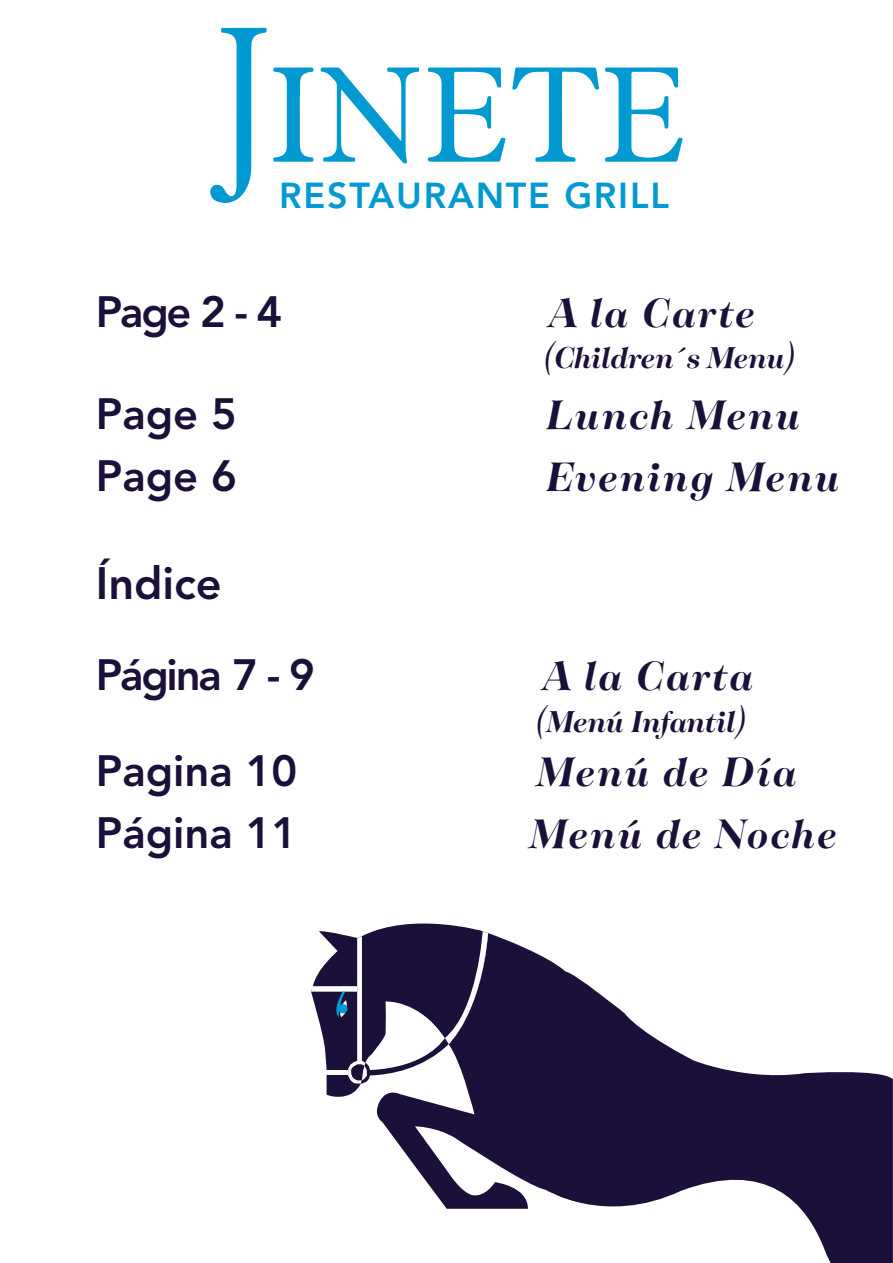
<style>
.page{position:relative;width:893px;height:1263px;background:#fff}
.page>*{position:absolute;margin:0;border:0;box-sizing:border-box;transform-origin:0 0}
.t1{font:italic 700 45px "Tenez";letter-spacing:.045em;color:#1b1039}
.t2{font:800 45px "Avenir LT Std";color:#1b1039}
.t3{font:800 43.5px "Avenir LT Std";color:#1b1039}
.t4{font:800 35.85px "Avenir LT Std";letter-spacing:.05em;color:#0099d1}
.t5{font:italic 700 33px "Tenez";letter-spacing:-.005em;color:#1b1039}
</style>
<div class="page">
<svg style="left:210px;top:28px;width:57px;height:176px"></svg>
<svg style="left:321px;top:67px;width:98px;height:97px"></svg>
<svg style="left:605px;top:68px;width:78px;height:94px"></svg>
<svg style="left:428px;top:68px;width:78px;height:94px"></svg>
<svg style="left:512px;top:68px;width:87px;height:94px"></svg>
<svg style="left:273px;top:68px;width:41px;height:94px"></svg>
<svg style="left:377px;top:933px;width:516px;height:330px;fill:#1b1039"></svg>
<svg style="left:311px;top:923px;width:177px;height:175px"></svg>
<p class="t4" style="left:279px;top:174px;width:391px">RESTAURANTE GRILL</p>
<p class="t3" style="left:96px;top:287px;width:188px">Page 2 - 4</p>
<p class="t1" style="left:548px;top:281px;width:208px">A la Carte</p>
<p class="t5" style="left:544px;top:334px;width:252px">(Children´s Menu)</p>
<p class="t3" style="left:96px;top:389px;width:142px">Page 5</p>
<p class="t1" style="left:546px;top:383px;width:256px">Lunch Menu</p>
<p class="t3" style="left:96px;top:450px;width:142px">Page 6</p>
<p class="t1" style="left:546px;top:445px;width:295px">Evening Menu</p>
<p class="t2" style="left:96px;top:557px;width:127px">Índice</p>
<p class="t3" style="left:96px;top:649px;width:221px">Página 7 - 9</p>
<p class="t1" style="left:542px;top:644px;width:212px">A la Carta</p>
<p class="t5" style="left:536px;top:698px;width:211px">(Menú Infantil)</p>
<p class="t3" style="left:96px;top:745px;width:203px">Pagina 10</p>
<p class="t1" style="left:536px;top:740px;width:262px">Menú de Día</p>
<p class="t3" style="left:96px;top:807px;width:203px">Página 11</p>
<p class="t1" style="left:529px;top:802px;width:309px">Menú de Noche</p>
</div>
